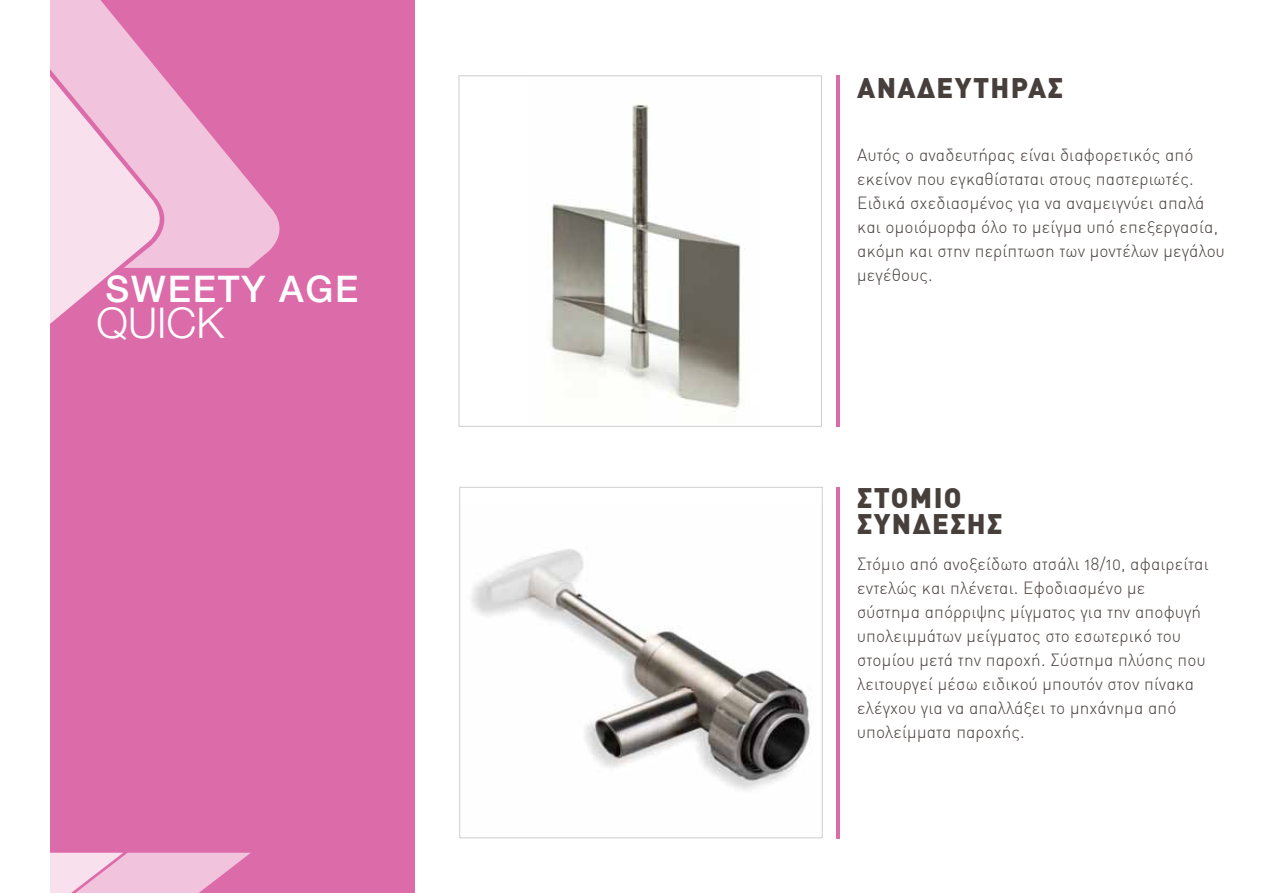
<style>
.page{position:relative;width:1263px;height:893px;background:#fff}
.page>*{position:absolute;margin:0;border:0;box-sizing:border-box;transform-origin:0 0}
.t1{font:300 42.45px "Helvetica Neue LT Pro";color:#fff}
.t2{font:500 36.75px "Helvetica Neue LT Pro";letter-spacing:.05em;color:#fff}
.t3{font:27.75px/25.5px "DIN Greek Black Alternate";letter-spacing:.05em;color:#473f3c}
.t4{font:17.25px/24px "DIN Greek Light Alternate";letter-spacing:.01em;color:#473f3c}
</style>
<div class="page">
<img style="left:549px;top:104px;width:196px;height:308px">
<div style="left:51px;top:0;width:364px;height:893px;background:#dc6ba9"></div>
<svg style="left:50px;top:268px;width:67px;height:200px"></svg>
<hr style="left:836px;top:75px;width:4px;height:352px;background:#dc6ba9">
<hr style="left:836px;top:487px;width:4px;height:351px;background:#dc6ba9">
<div style="left:459px;top:75px;width:363px;height:352px;border:1px solid #cecdd0"></div>
<svg style="left:50px;top:853px;width:200px;height:40px;background:#efbdd8"></svg>
<img style="left:471px;top:549px;width:340px;height:241px">
<div style="left:459px;top:487px;width:364px;height:351px;border:1px solid #cecdd0"></div>
<svg style="left:50px;top:0;width:230px;height:268px"></svg>
<h2 class="t2" style="left:105px;top:267px;width:254px">SWEETY AGE</h2>
<h1 class="t1" style="left:97px;top:297px;width:129px">QUICK</h1>
<h3 class="t3" style="left:857px;top:75px;width:207px">ΑΝΑΔΕΥΤΗΡΑΣ</h3>
<p class="t4" style="left:857px;top:143px;width:369px">Αυτός ο αναδευτήρας είναι διαφορετικός από εκείνον που εγκαθίσταται στους παστεριωτές.<br>Ειδικά σχεδιασμένος για να αναμειγνύει απαλά και ομοιόμορφα όλο το μείγμα υπό επεξεργασία, ακόμη και στην περίπτωση των μοντέλων μεγάλου μεγέθους.</p>
<h3 class="t3" style="left:857px;top:485px;width:146px">ΣΤΟΜΙΟ<br>ΣΥΝΔΕΣΗΣ</h3>
<p class="t4" style="left:857px;top:552px;width:353px">Στόμιο από ανοξείδωτο ατσάλι 18/10, αφαιρείται εντελώς και πλένεται. Εφοδιασμένο με σύστημα απόρριψης μίγματος για την αποφυγή υπολειμμάτων μείγματος στο εσωτερικό του στομίου μετά την παροχή. Σύστημα πλύσης που λειτουργεί μέσω ειδικού μπουτόν στον πίνακα ελέγχου για να απαλλάξει το μηχάνημα από υπολείμματα παροχής.</p>
</div>
